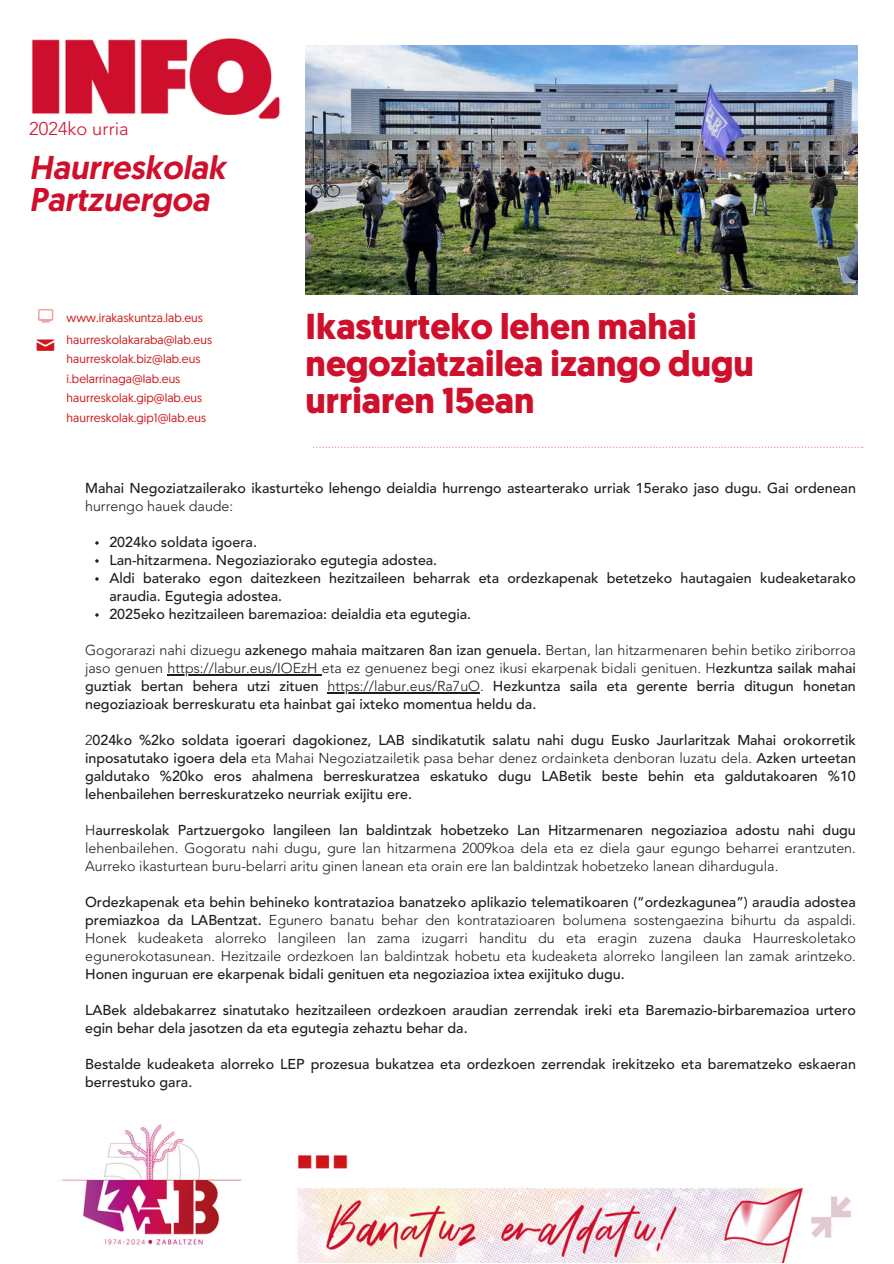
<style>
.page{position:relative;width:894px;height:1264px;background:#fff}
.page>*{position:absolute;margin:0;border:0;box-sizing:border-box;transform-origin:0 0}
.t1{font:700 36px/37.2px "Geomanist";color:#cf102d}
.t2{font:italic 500 33px/31.5px "Geomanist";color:#cf102d}
.t3{font:19.5px "entypo";color:#cd171a}
.t4{font:300 18.3px "Avenir LT Pro";letter-spacing:.005em;color:#cf102d}
.t5{font:500 14.25px/18px "Avenir LT Pro";color:#1d1d1b}
.t6{font:300 14.25px/18px "Avenir LT Pro";color:#1d1d1b}
.t7{font:12px "Geomanist";letter-spacing:.005em;color:#cd171a}
.s1{font-weight:300}
.s2{font-weight:500}
</style>
<div class="page">
<img style="left:32px;top:38px;width:832px;height:1224px">
<div style="left:305px;top:35px;width:550px;height:259px;background:#fff"></div>
<svg style="left:38px;top:309px;width:15px;height:13px"></svg>
<svg style="left:313px;top:446px;width:550px;height:2px"></svg>
<svg style="left:95px;top:541px;width:4px;height:3px"></svg>
<svg style="left:95px;top:559px;width:4px;height:3px"></svg>
<svg style="left:95px;top:577px;width:4px;height:3px"></svg>
<svg style="left:95px;top:613px;width:4px;height:3px"></svg>
<hr style="left:167px;top:674px;width:155px;height:1px;background:#1d1d1b">
<hr style="left:327px;top:692px;width:153px;height:1px;background:#1d1d1b">
<img style="left:43px;top:1113px;width:215px;height:149px">
<img style="left:305px;top:45px;width:552px;height:249px">
<p class="t4" style="left:29px;top:121px;width:101px">2024ko urria</p>
<p class="t2" style="left:29px;top:155px;width:197px">Haurreskolak<br>Partzuergoa</p>
<p class="t3" style="left:37px;top:335px;width:20px">✉</p>
<h4 class="t7" style="left:67px;top:313px;width:138px">www.irakaskuntza.lab.eus</h4>
<h4 class="t7" style="left:67px;top:334px;width:147px">haurreskolakaraba@lab.eus</h4>
<h4 class="t7" style="left:67px;top:354px;width:135px">haurreskolak.biz@lab.eus</h4>
<h4 class="t7" style="left:67px;top:373px;width:115px">i.belarrinaga@lab.eus</h4>
<h3 class="t7" style="left:67px;top:393px;width:137px">haurreskolak.gip@lab.eus</h3>
<h3 class="t7" style="left:67px;top:412px;width:141px">haurreskolak.gip1@lab.eus</h3>
<p class="t1" style="left:305px;top:311px;width:449px">Ikasturteko lehen mahai negoziatzailea izango dugu urriaren 15ean</p>
<h2 class="t5" style="left:85px;top:480px;width:772px">Mahai Negoziatzailerako ikasturteko lehengo deialdia hurrengo astearterako urriak 15erako jaso dugu. Gai ordenean <span class="s1">hurrengo hauek daude:</span></h2>
<h1 class="t5" style="left:109px;top:534px;width:149px">2024ko soldata igoera.</h1>
<p class="t5" style="left:109px;top:552px;width:329px">Lan-hitzarmena. Negoziaziorako egutegia adostea.</p>
<p class="t5" style="left:109px;top:570px;width:747px">Aldi baterako egon daitezkeen hezitzaileen beharrak eta ordezkapenak betetzeko hautagaien kudeaketarako araudia. Egutegia adostea.</p>
<p class="t5" style="left:109px;top:606px;width:363px">2025eko hezitzaileen baremazioa: deialdia eta egutegia.</p>
<p class="t6" style="left:85px;top:642px;width:772px">Gogorarazi nahi dizuegu <span class="s2">azkenego mahaia maitzaren 8an izan genuela.</span> Bertan, lan hitzarmenaren behin betiko ziriborroa jaso genuen https://labur.eus/IOEzH eta ez genuenez begi onez ikusi ekarpenak bidali genituen. H<span class="s2">ezkuntza sailak mahai</span></p>
<p class="t5" style="left:85px;top:678px;width:235px">guztiak bertan behera utzi zituen</p>
<p class="t5" style="left:85px;top:678px;width:772px;text-indent:242px"><span class="s1">https://labur.eus/Ra7uO.</span> Hezkuntza saila eta gerente berria ditugun honetan negoziazioak berreskuratu eta hainbat gai ixteko momentua heldu da.</p>
<p class="t5" style="left:85px;top:732px;width:772px;text-align:justify"><span class="s1">2</span>024ko %2ko soldata igoerari dagokionez, LAB sindikatutik salatu nahi dugu Eusko Jaurlaritzak Mahai orokorretik inposatutako igoera dela <span class="s1">eta Mahai Negoziatzailetik pasa behar denez ordainketa denboran luzatu dela.</span> Azken urteetan galdutako %20ko eros ahalmena berreskuratzea eskatuko dugu LABetik beste behin eta galdutakoaren %10 lehenbailehen berreskuratzeko neurriak exijitu ere.</p>
<p class="t5" style="left:85px;top:822px;width:772px"><span class="s1">H</span>aurreskolak Partzuergoko langileen lan baldintzak hobetzeko Lan Hitzarmenaren negoziazioa adostu nahi dugu</p>
<p class="t6" style="left:85px;top:840px;width:772px">lehenbailehen. Gogoratu nahi dugu, gure lan hitzarmena 2009koa dela eta ez diela gaur egungo beharrei erantzuten.<br>Aurreko ikasturtean buru-belarri aritu ginen lanean eta orain ere lan baldintzak hobetzeko lanean dihardugula.</p>
<p class="t5" style="left:85px;top:894px;width:772px">Ordezkapenak eta behin behineko kontratazioa banatzeko aplikazio telematikoaren (“ordezkagunea”) araudia adostea premiazkoa da LABentzat.</p>
<p class="t6" style="left:85px;top:912px;width:772px;text-align:justify;text-indent:184px">Egunero banatu behar den kontratazioaren bolumena sostengaezina bihurtu da aspaldi.<br>Honek kudeaketa alorreko langileen lan zama izugarri handitu du eta eragin zuzena dauka Haurreskoletako egunerokotasunean. Hezitzaile ordezkoen lan baldintzak hobetu eta kudeaketa alorreko langileen lan zamak arintzeko.<br><span class="s2">Honen inguruan ere ekarpenak bidali genituen eta negoziazioa ixtea exijituko dugu.</span></p>
<p class="t5" style="left:85px;top:1002px;width:772px">LABek aldebakarrez sinatutako hezitzaileen ordezkoen araudian zerrendak ireki eta Baremazio-birbaremazioa urtero egin behar dela jasotzen da eta egutegia zehaztu behar da.</p>
<h1 class="t5" style="left:85px;top:1056px;width:772px">Bestalde kudeaketa alorreko LEP prozesua bukatzea eta ordezkoen zerrendak irekitzeko eta barematzeko eskaeran berrestuko gara.</h1>
</div>
